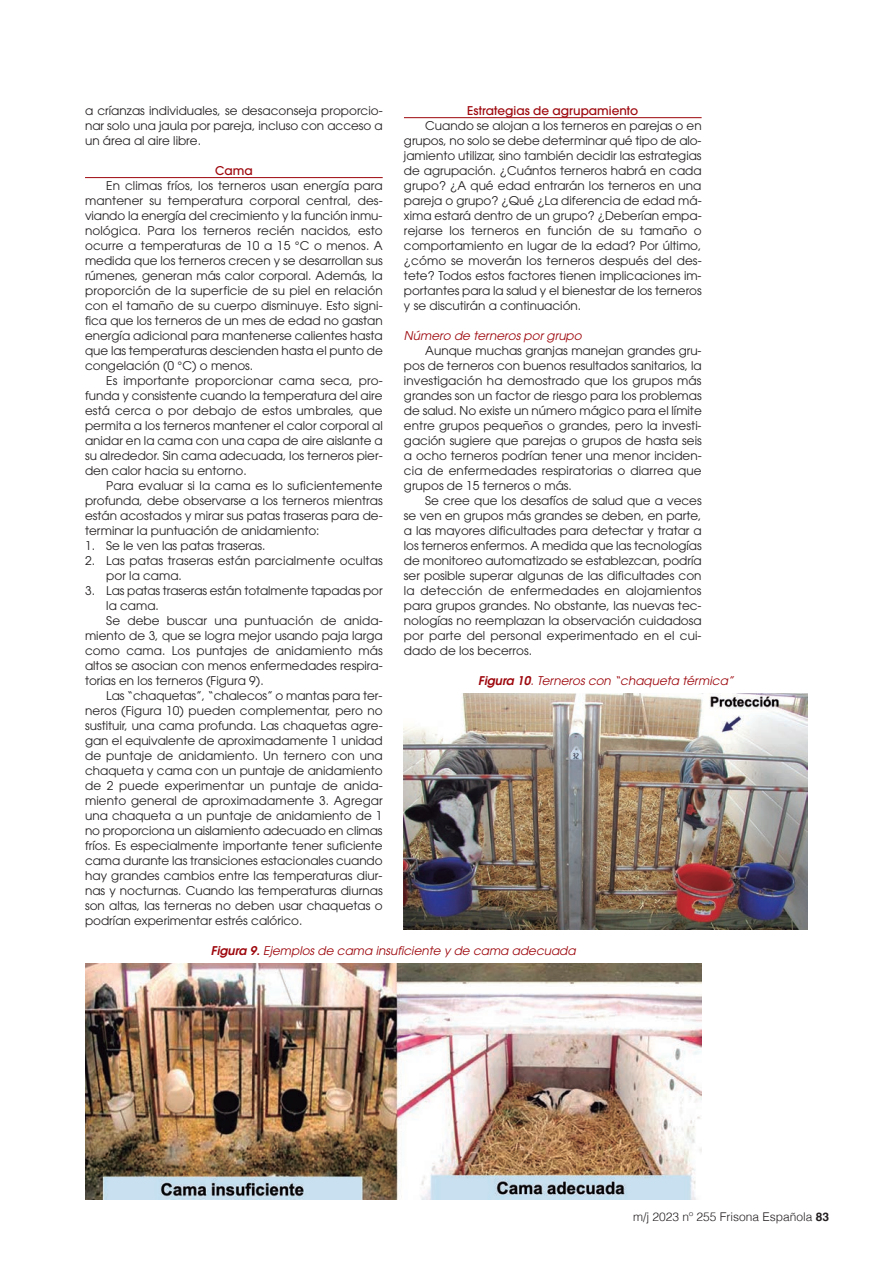
<style>
.page{position:relative;width:893px;height:1263px;background:#fff}
.page>*{position:absolute;margin:0;border:0;box-sizing:border-box;transform-origin:0 0}
.t1{font:12px/15px "Avant Garde";color:#231f20;text-align:justify}
.t2{font:italic 12px "Avant Garde";color:#9d070d}
.t3{font:500 12px "Avant Garde";color:#9d070d}
.t4{font:300 12px "Helvetica";color:#231f20}
.s1{font-weight:600}
.s2{font-weight:700}
</style>
<div class="page">
<hr style="left:85px;top:177px;width:298px;height:1px;background:#9d070d">
<hr style="left:404px;top:117px;width:298px;height:1px;background:#9d070d">
<img style="left:404px;top:693px;width:404px;height:236px">
<img style="left:85px;top:963px;width:617px;height:236px">
<p class="t1" style="left:85px;top:103px;width:299px">a críanzas individuales, se desaconseja proporcio&shy;nar solo una jaula por pareja, incluso con acceso a un área al aire libre.</p>
<p class="t3" style="left:215px;top:163px;width:39px">Cama</p>
<p class="t1" style="left:85px;top:178px;width:299px;text-indent:21px">En climas fríos, los terneros usan energía para mantener su temperatura corporal central, des&shy;viando la energía del crecimiento y la función inmu&shy;nológica. Para los terneros recién nacidos, esto ocurre a temperaturas de 10 a 15 °C o menos. A medida que los terneros crecen y se desarrollan sus rúmenes, generan más calor corporal. Además, la proporción de la superficie de su piel en relación con el tamaño de su cuerpo disminuye. Esto signi&shy;fica que los terneros de un mes de edad no gastan energía adicional para mantenerse calientes hasta que las temperaturas descienden hasta el punto de congelación (0 °C) o menos.</p>
<p class="t1" style="left:85px;top:373px;width:299px;text-indent:21px">Es importante proporcionar cama seca, pro&shy;funda y consistente cuando la temperatura del aire está cerca o por debajo de estos umbrales, que permita a los terneros mantener el calor corporal al anidar en la cama con una capa de aire aislante a su alrededor. Sin cama adecuada, los terneros pier&shy;den calor hacia su entorno.</p>
<p class="t1" style="left:85px;top:478px;width:299px;text-indent:21px">Para evaluar si la cama es lo suficientemente profunda, debe observarse a los terneros mientras están acostados y mirar sus patas traseras para de&shy;terminar la puntuación de anidamiento:</p>
<p class="t1" style="left:85px;top:538px;width:182px">1. Se le ven las patas traseras.</p>
<p class="t1" style="left:106px;top:553px;width:278px;text-indent:-21px">2. Las patas traseras están parcialmente ocultas por la cama.</p>
<p class="t1" style="left:85px;top:583px;width:299px">3. Las patas traseras están totalmente tapadas por</p>
<p class="t1" style="left:106px;top:598px;width:54px">la cama.</p>
<p class="t1" style="left:106px;top:613px;width:278px">Se debe buscar una puntuación de anida-</p>
<p class="t1" style="left:85px;top:628px;width:299px">miento de 3, que se logra mejor usando paja larga</p>
<p class="t1" style="left:85px;top:643px;width:299px">como cama. Los puntajes de anidamiento más</p>
<p class="t1" style="left:85px;top:658px;width:299px">altos se asocian con menos enfermedades respira-</p>
<p class="t1" style="left:85px;top:673px;width:180px">torias en los terneros (Figura 9).</p>
<p class="t1" style="left:106px;top:688px;width:278px">Las “chaquetas”, “chalecos” o mantas para ter-</p>
<p class="t1" style="left:85px;top:703px;width:299px">neros (Figura 10) pueden complementar, pero no</p>
<p class="t1" style="left:85px;top:718px;width:299px">sustituir, una cama profunda. Las chaquetas agre-</p>
<p class="t1" style="left:85px;top:733px;width:299px">gan el equivalente de aproximadamente 1 unidad</p>
<p class="t1" style="left:85px;top:748px;width:299px">de puntaje de anidamiento. Un ternero con una</p>
<p class="t1" style="left:85px;top:763px;width:299px">chaqueta y cama con un puntaje de anidamiento</p>
<p class="t1" style="left:85px;top:778px;width:299px">de 2 puede experimentar un puntaje de anida-</p>
<p class="t1" style="left:85px;top:793px;width:299px">miento general de aproximadamente 3. Agregar</p>
<p class="t1" style="left:85px;top:808px;width:299px">una chaqueta a un puntaje de anidamiento de 1</p>
<p class="t1" style="left:85px;top:823px;width:299px">no proporciona un aislamiento adecuado en climas</p>
<p class="t1" style="left:85px;top:838px;width:299px">fríos. Es especialmente importante tener suficiente</p>
<p class="t1" style="left:85px;top:853px;width:299px">cama durante las transiciones estacionales cuando</p>
<p class="t1" style="left:85px;top:868px;width:299px">hay grandes cambios entre las temperaturas diur-</p>
<p class="t1" style="left:85px;top:883px;width:299px">nas y nocturnas. Cuando las temperaturas diurnas</p>
<p class="t1" style="left:85px;top:898px;width:299px">son altas, las terneras no deben usar chaquetas o</p>
<p class="t1" style="left:85px;top:913px;width:219px">podrían experimentar estrés calórico.</p>
<p class="t3" style="left:467px;top:103px;width:173px">Estrategias de agrupamiento</p>
<p class="t1" style="left:404px;top:118px;width:299px;text-indent:21px">Cuando se alojan a los terneros en parejas o en grupos, no solo se debe determinar qué tipo de alo&shy;jamiento utilizar, sino también decidir las estrategias de agrupación. ¿Cuántos terneros habrá en cada grupo? ¿A qué edad entrarán los terneros en una pareja o grupo? ¿Qué ¿La diferencia de edad má&shy;xima estará dentro de un grupo? ¿Deberían empa&shy;rejarse los terneros en función de su tamaño o comportamiento en lugar de la edad? Por último, ¿cómo se moverán los terneros después del des&shy;tete? Todos estos factores tienen implicaciones im&shy;portantes para la salud y el bienestar de los terneros y se discutirán a continuación.</p>
<p class="t2" style="left:404px;top:329px;width:182px">Número de ternerosporgrupo</p>
<p class="t1" style="left:404px;top:343px;width:299px;text-indent:21px">Aunque muchas granjas manejan grandes gru&shy;pos de terneros con buenos resultados sanitarios, la investigación ha demostrado que los grupos más grandes son un factor de riesgo para los problemas de salud. No existe un número mágico para el límite entre grupos pequeños o grandes, pero la investi&shy;gación sugiere que parejas o grupos de hasta seis a ocho terneros podrían tener una menor inciden&shy;cia de enfermedades respiratorias o diarrea que grupos de 15 terneros o más.</p>
<p class="t1" style="left:404px;top:493px;width:299px;text-indent:21px">Se cree que los desafíos de salud que a veces se ven en grupos más grandes se deben, en parte, a las mayores dificultades para detectar y tratar a los terneros enfermos. A medida que las tecnologías de monitoreo automatizado se establezcan, podría ser posible superar algunas de las dificultades con la detección de enfermedades en alojamientos para grupos grandes. No obstante, las nuevas tec&shy;nologías no reemplazan la observación cuidadosa por parte del personal experimentado en el cui&shy;dado de los becerros.</p>
<p class="t2" style="left:478px;top:673px;width:260px"><span class="s1">Figura 10</span>.Terneroscon “chaqueta térmica”</p>
<p class="t2" style="left:211px;top:943px;width:369px"><span class="s1">Figura 9.</span>Ejemplosde cama insuficiente y de cama adecuada</p>
<p class="t4" style="left:633px;top:1206px;width:198px">m/j 2023 nº 255 Frisona Española <span class="s2">83</span></p>
</div>
